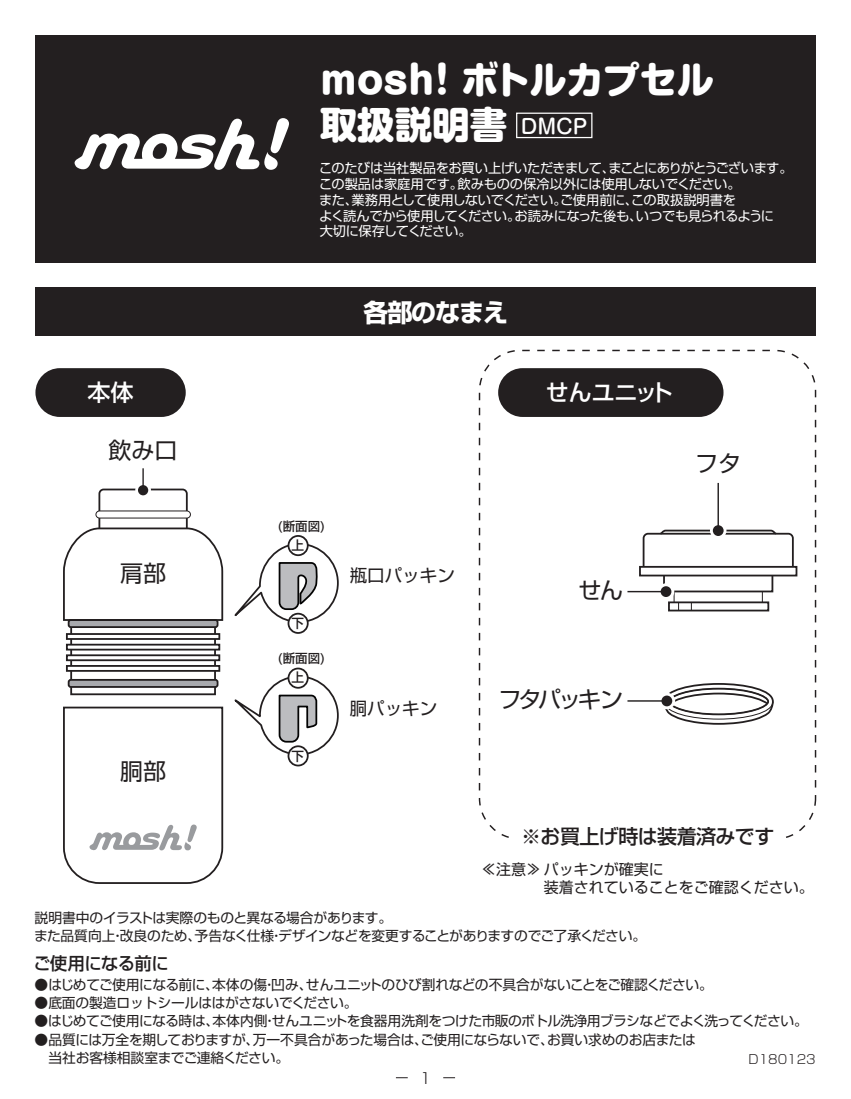
<style>
.page{position:relative;width:851px;height:1099px;background:#fff}
.page>*{position:absolute;margin:0;border:0;box-sizing:border-box;transform-origin:0 0}
.t1{font:800 37.5px/45px "Shin M Go Pro";color:#fff}
.t2{font:700 25px "Shin Go Pro";letter-spacing:-.045em;color:#fff}
.t3{font:23px "Shin Go Pro";letter-spacing:-.05em;color:#231f20}
.t4{font:500 23px "Shin Go Pro";letter-spacing:-.005em;color:#fff}
.t5{font:500 20px "Shin Go Pro";letter-spacing:-.03em;color:#231f20}
.t6{font:17.5px "Shin Go Pro";color:#231f20}
.t7{font:500 17.5px "Shin Go Pro";letter-spacing:-.035em;color:#231f20}
.t8{font:15px/18px "Shin Go Pro";color:#231f20}
.t9{font:300 15px "Shin Go Pro";color:#231f20}
.t10{font:14px "Shin Go Pro";letter-spacing:-.035em;color:#231f20}
.t11{font:13.75px/18.5px "Shin Go Pro";letter-spacing:-.025em;color:#231f20}
.t12{font:13.75px "Shin Go Pro";letter-spacing:-.045em;color:#231f20}
.t13{font:13.25px/16px "Shin Go Pro";letter-spacing:-.035em;color:#fff}
.t14{font:500 12.5px/18.5px "Shin Go Pro";color:#231f20;text-align:center}
.t15{font:300 12.5px "Shin Go Pro";color:#231f20}
.s1{font-size:13.75px}
</style>
<div class="page">
<div style="left:35px;top:287px;width:780px;height:49px;background:#231f20"></div>
<div style="left:35px;top:35px;width:780px;height:228px;background:#231f20"></div>
<div style="left:516px;top:113px;width:76px;height:25px;border:1px solid #fff"></div>
<svg style="left:74px;top:118px;width:215px;height:52px"></svg>
<div style="left:35px;top:368px;width:151px;height:49px;background:#231f20;border-radius:24px"></div>
<div style="left:498px;top:368px;width:225px;height:49px;background:#231f20;border-radius:24px"></div>
<svg style="left:641px;top:529px;width:153px;height:37px"></svg>
<div style="left:639px;top:566px;width:158px;height:10px;border:2px solid #231f20"></div>
<div style="left:663px;top:574px;width:110px;height:18px;border:2px solid #231f20"></div>
<svg style="left:673px;top:591px;width:6px;height:17px"></svg>
<div style="left:668px;top:601px;width:101px;height:10px;border:2px solid #231f20"></div>
<svg style="left:665px;top:683px;width:109px;height:42px"></svg>
<svg style="left:627px;top:701px;width:31px;height:1px"></svg>
<div style="left:658px;top:692px;width:17px;height:17px;border:6px solid #fff;border-radius:50%"></div>
<hr style="left:627px;top:700px;width:39px;height:1px;background:#231f20">
<div style="left:661px;top:695px;width:11px;height:11px;background:#231f20;border-radius:50%"></div>
<svg style="left:718px;top:483px;width:1px;height:39px"></svg>
<div style="left:709px;top:522px;width:17px;height:17px;border:6px solid #fff;border-radius:50%"></div>
<hr style="left:717px;top:483px;width:1px;height:47px;background:#231f20">
<div style="left:712px;top:525px;width:11px;height:11px;background:#231f20;border-radius:50%"></div>
<svg style="left:627px;top:590px;width:30px;height:3px"></svg>
<div style="left:657px;top:583px;width:17px;height:17px;border:6px solid #fff;border-radius:50%"></div>
<hr style="left:627px;top:591px;width:39px;height:1px;background:#231f20">
<div style="left:660px;top:586px;width:11px;height:11px;background:#231f20;border-radius:50%"></div>
<svg style="left:66px;top:665px;width:154px;height:6px"></svg>
<svg style="left:66px;top:654px;width:154px;height:7px"></svg>
<svg style="left:66px;top:643px;width:154px;height:7px"></svg>
<svg style="left:66px;top:633px;width:154px;height:7px"></svg>
<div style="left:135px;top:482px;width:16px;height:16px;border:5px solid #fff;border-radius:50%"></div>
<hr style="left:142px;top:468px;width:2px;height:22px;background:#231f20">
<svg style="left:63px;top:487px;width:276px;height:145px"></svg>
<div style="left:288px;top:536px;width:20px;height:19px;background:#fff;border-radius:50%"></div>
<div style="left:287px;top:535px;width:21px;height:21px;border:2px solid #231f20;border-radius:50%"></div>
<div style="left:288px;top:613px;width:20px;height:20px;background:#fff;border-radius:50%"></div>
<div style="left:287px;top:612px;width:21px;height:22px;border:2px solid #231f20;border-radius:50%"></div>
<svg style="left:63px;top:674px;width:276px;height:210px"></svg>
<div style="left:288px;top:668px;width:20px;height:19px;background:#fff;border-radius:50%"></div>
<div style="left:287px;top:667px;width:21px;height:21px;border:2px solid #231f20;border-radius:50%"></div>
<div style="left:288px;top:746px;width:20px;height:19px;background:#fff;border-radius:50%"></div>
<div style="left:287px;top:745px;width:21px;height:21px;border:2px solid #231f20;border-radius:50%"></div>
<svg style="left:443px;top:1077px;width:12px;height:1px"></svg>
<h1 class="t1" style="left:319px;top:53px;width:396px">mosh! ボトルカプセル取扱説明書 <sup>DMCP</sup></h1>
<p class="t13" style="left:319px;top:158px;width:475px">このたびは当社製品をお買い上げいただきまして、まことにありがとうございます。この製品は家庭用です。飲みものの保冷以外には使用しないでください。<br>また、業務用として使用しないでください。ご使用前に、この取扱説明書を<br>よく読んでから使用してください。お読みになった後も、いつでも見られるように<br>大切に保存してください。</p>
<h2 class="t2" style="left:363px;top:293px;width:146px">各部のなまえ</h2>
<h3 class="t4" style="left:88px;top:373px;width:47px">本体</h3>
<h3 class="t4" style="left:546px;top:373px;width:129px">せんユニット</h3>
<h3 class="t3" style="left:109px;top:431px;width:70px">飲み口</h3>
<h3 class="t3" style="left:120px;top:555px;width:47px">肩部</h3>
<h3 class="t3" style="left:120px;top:752px;width:47px">胴部</h3>
<p class="t14" style="left:277px;top:515px;width:50px">(断面図)上</p>
<p class="t14" style="left:291px;top:613px;width:14px">下</p>
<p class="t14" style="left:277px;top:648px;width:50px">(断面図)上</p>
<p class="t14" style="left:291px;top:745px;width:14px">下</p>
<p class="t6" style="left:350px;top:561px;width:106px">瓶口パッキン</p>
<p class="t6" style="left:350px;top:694px;width:89px">胴パッキン</p>
<h3 class="t3" style="left:578px;top:571px;width:46px">せん</h3>
<h3 class="t3" style="left:498px;top:680px;width:126px">フタパッキン</h3>
<h3 class="t3" style="left:695px;top:444px;width:47px">フタ</h3>
<h3 class="t5" style="left:521px;top:820px;width:255px">※お買上げ時は装着済みです</h3>
<p class="t8" style="left:543px;top:858px;width:272px;text-indent:-63px">≪注意≫ パッキンが確実に<br>装着されていることをご確認ください。</p>
<p class="t11" style="left:34px;top:907px;width:613px">説明書中のイラストは実際のものと異なる場合があります。<br>また品質向上・改良のため、予告なく仕様・デザインなどを変更することがありますのでご了承ください。</p>
<p class="t7" style="left:33px;top:949px;width:137px">ご使用になる前に</p>
<p class="t10" style="left:35px;top:972px;width:679px"><span class="s1">●</span>はじめてご使用になる前に、本体の傷・凹み、せんユニットのひび割れなどの不具合がないことをご確認ください。</p>
<p class="t11" style="left:35px;top:991px;width:324px">●底面の製造ロットシールははがさないでください。</p>
<p class="t12" style="left:35px;top:1009px;width:774px">●はじめてご使用になる時は、本体内側・せんユニットを食器用洗剤をつけた市販のボトル洗浄用ブラシなどでよく洗ってください。</p>
<p class="t11" style="left:35px;top:1028px;width:662px">●品質には万全を期しておりますが、万一不具合があった場合は、ご使用にならないで、お買い求めのお店または　当社お客様相談室までご連絡ください。</p>
<p class="t15" style="left:748px;top:1048px;width:69px">D180123</p>
<p class="t9" style="left:420px;top:1066px;width:13px">1</p>
</div>
